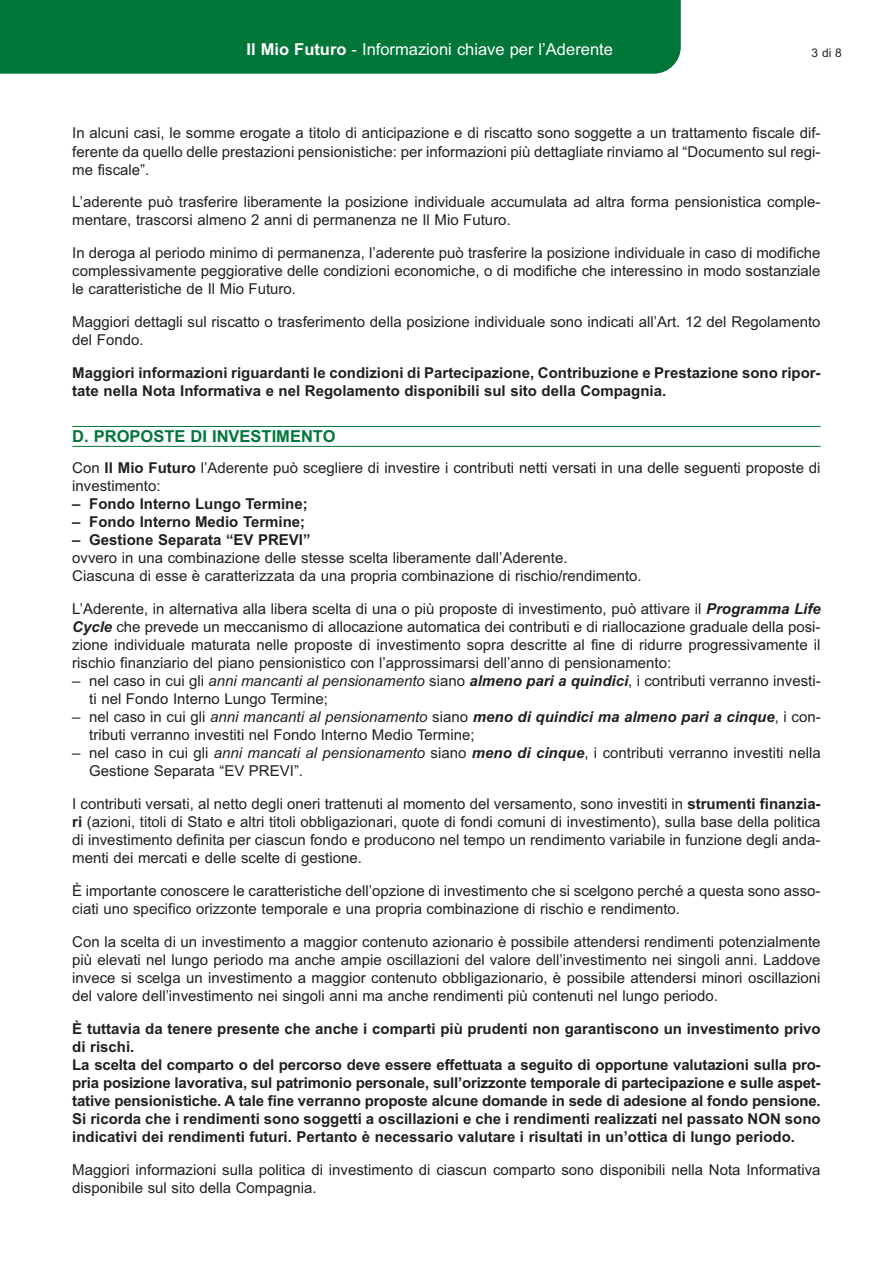
<style>
.page{position:relative;width:893px;height:1263px;background:#fff}
.page>*{position:absolute;margin:0;border:0;box-sizing:border-box;transform-origin:0 0}
.t1{font:16.5px "Arial";color:#fff}
.t2{font:700 16.5px "Arial";color:#007638}
.t3{font:15px/18px "Arial";color:#231f20}
.t4{font:700 15px/18px "Arial";color:#231f20}
.t5{font:12px "Arial";color:#231f20}
.s1{font-weight:700}
.s2{font-weight:700;font-style:italic}
.s3{font-style:italic}
</style>
<div class="page">
<div style="left:0;top:0;width:681px;height:74px;background:#007638"></div>
<hr style="left:72px;top:426px;width:749px;height:1px;background:#007638">
<hr style="left:72px;top:446px;width:749px;height:1px;background:#007638">
<p class="t1" style="left:247px;top:43px;width:368px"><span class="s1">Il Mio Futuro</span> - Informazioni chiave per l’Aderente</p>
<p class="t5" style="left:811px;top:48px;width:32px">3 di 8</p>
<p class="t3" style="left:72px;top:126px;width:750px;text-align:justify">In alcuni casi, le somme erogate a titolo di anticipazione e di riscatto sono soggette a un trattamento fiscale dif&shy;ferente da quello delle prestazioni pensionistiche: per informazioni più dettagliate rinviamo al “Documento sul regi&shy;me fiscale”.</p>
<p class="t3" style="left:72px;top:195px;width:750px">L’aderente può trasferire liberamente la posizione individuale accumulata ad altra forma pensionistica comple&shy;mentare, trascorsi almeno 2 anni di permanenza ne Il Mio Futuro.</p>
<p class="t3" style="left:72px;top:245px;width:750px;text-align:justify">In deroga al periodo minimo di permanenza, l’aderente può trasferire la posizione individuale in caso di modifiche complessivamente peggiorative delle condizioni economiche, o di modifiche che interessino in modo sostanziale le caratteristiche de Il Mio Futuro.</p>
<p class="t3" style="left:72px;top:314px;width:750px">Maggiori dettagli sul riscatto o trasferimento della posizione individuale sono indicati all’Art. 12 del Regolamento del Fondo.</p>
<p class="t4" style="left:72px;top:365px;width:750px">Maggiori informazioni riguardanti le condizioni di Partecipazione, Contribuzione e Prestazione sono ripor&shy;tate nella Nota Informativa e nel Regolamento disponibili sul sito della Compagnia.</p>
<p class="t2" style="left:72px;top:430px;width:265px">D. PROPOSTE DI INVESTIMENTO</p>
<p class="t3" style="left:72px;top:460px;width:750px">Con <span class="s1">Il Mio Futuro</span> l’Aderente può scegliere di investire i contributi netti versati in una delle seguenti proposte di investimento:</p>
<p class="t4" style="left:72px;top:496px;width:237px">– Fondo Interno Lungo Termine;</p>
<p class="t4" style="left:72px;top:514px;width:234px">– Fondo Interno Medio Termine;</p>
<p class="t4" style="left:72px;top:532px;width:240px">– Gestione Separata “EV PREVI”</p>
<p class="t3" style="left:72px;top:550px;width:571px">ovvero in una combinazione delle stesse scelta liberamente dall’Aderente.<br>Ciascuna di esse è caratterizzata da una propria combinazione di rischio/rendimento.</p>
<p class="t3" style="left:72px;top:601px;width:750px;text-align:justify">L’Aderente, in alternativa alla libera scelta di una o più proposte di investimento, può attivare il <span class="s2">Programma Life Cycle</span> che prevede un meccanismo di allocazione automatica dei contributi e di riallocazione graduale della posi&shy;zione individuale maturata nelle proposte di investimento sopra descritte al fine di ridurre progressivamente il rischio finanziario del piano pensionistico con l’approssimarsi dell’anno di pensionamento:</p>
<p class="t3" style="left:89px;top:673px;width:733px;text-indent:-17px">– nel caso in cui gli <span class="s3">anni mancanti al pensionamento</span> siano <span class="s2">almeno pari a quindici</span>, i contributi verranno investi&shy;ti nel Fondo Interno Lungo Termine;</p>
<p class="t3" style="left:89px;top:709px;width:733px;text-indent:-17px">– nel caso in cui gli <span class="s3">anni mancanti al pensionamento</span> siano <span class="s2">meno di quindici ma almeno pari a cinque</span>, i con&shy;tributi verranno investiti nel Fondo Interno Medio Termine;</p>
<p class="t3" style="left:89px;top:745px;width:733px;text-indent:-17px">– nel caso in cui gli <span class="s3">anni mancati al pensionamento</span> siano <span class="s2">meno di cinque</span>, i contributi verranno investiti nella<br>Gestione Separata “EV PREVI”.</p>
<p class="t3" style="left:72px;top:796px;width:750px;text-align:justify">I contributi versati, al netto degli oneri trattenuti al momento del versamento, sono investiti in <span class="s1">strumenti finanzia&shy;ri</span> (azioni, titoli di Stato e altri titoli obbligazionari, quote di fondi comuni di investimento), sulla base della politica di investimento definita per ciascun fondo e producono nel tempo un rendimento variabile in funzione degli anda&shy;menti dei mercati e delle scelte di gestione.</p>
<p class="t3" style="left:72px;top:883px;width:750px">È importante conoscere le caratteristiche dell’opzione di investimento che si scelgono perché a questa sono asso&shy;ciati uno specifico orizzonte temporale e una propria combinazione di rischio e rendimento.</p>
<p class="t3" style="left:72px;top:934px;width:750px;text-align:justify">Con la scelta di un investimento a maggior contenuto azionario è possibile attendersi rendimenti potenzialmente più elevati nel lungo periodo ma anche ampie oscillazioni del valore dell’investimento nei singoli anni. Laddove invece si scelga un investimento a maggior contenuto obbligazionario, è possibile attendersi minori oscillazioni del valore dell’investimento nei singoli anni ma anche rendimenti più contenuti nel lungo periodo.</p>
<p class="t4" style="left:72px;top:1021px;width:750px">È tuttavia da tenere presente che anche i comparti più prudenti non garantiscono un investimento privo di rischi.<br>La scelta del comparto o del percorso deve essere effettuata a seguito di opportune valutazioni sulla pro&shy;pria posizione lavorativa, sul patrimonio personale, sull’orizzonte temporale di partecipazione e sulle aspet&shy;tative pensionistiche. A tale fine verranno proposte alcune domande in sede di adesione al fondo pensione.<br>Si ricorda che i rendimenti sono soggetti a oscillazioni e che i rendimenti realizzati nel passato NON sono indicativi dei rendimenti futuri. Pertanto è necessario valutare i risultati in un’ottica di lungo periodo.</p>
<p class="t3" style="left:72px;top:1162px;width:750px">Maggiori informazioni sulla politica di investimento di ciascun comparto sono disponibili nella Nota Informativa disponibile sul sito della Compagnia.</p>
</div>
